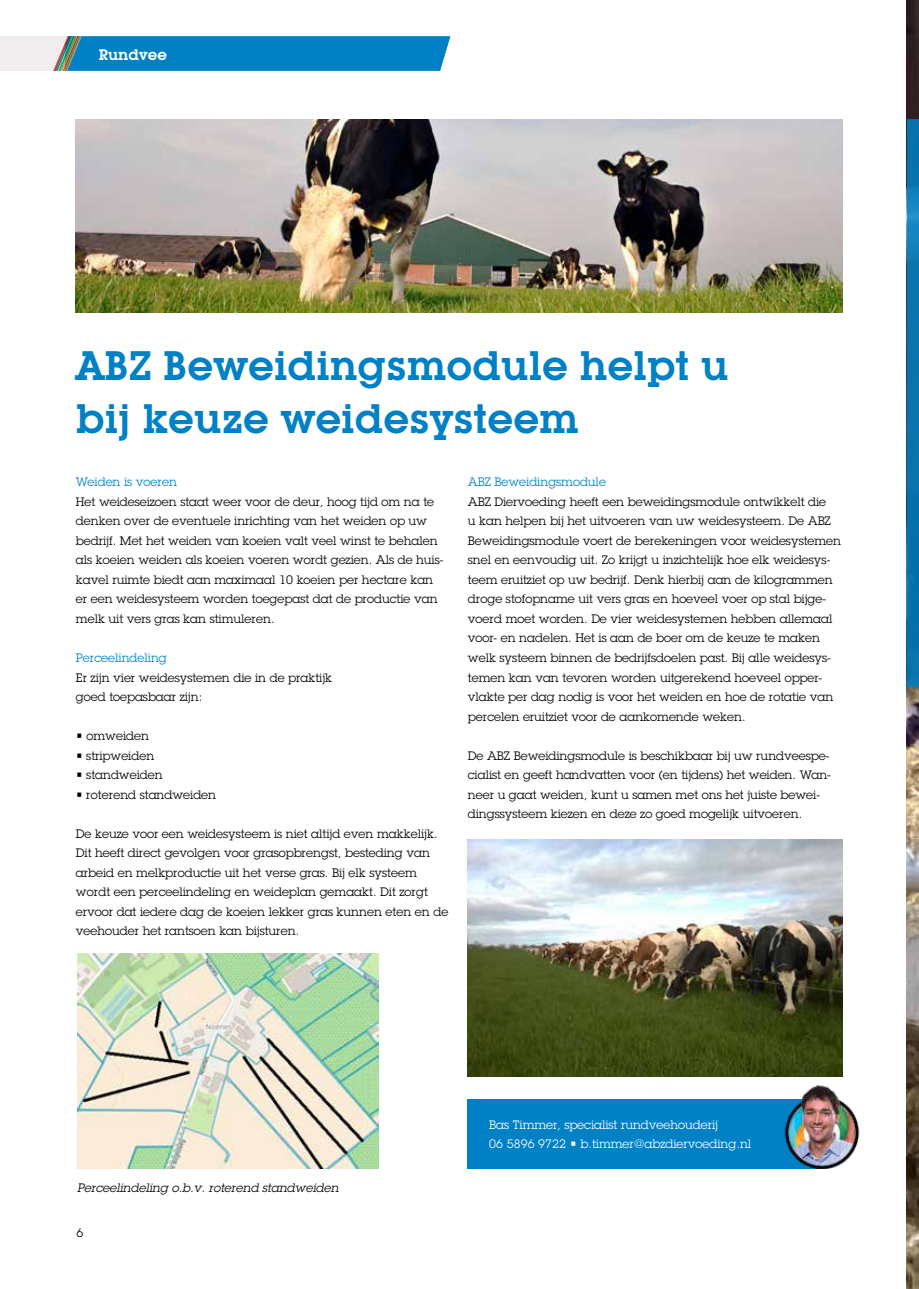
<style>
.page{position:relative;width:919px;height:1289px;background:#fff}
.page>*{position:absolute;margin:0;border:0;box-sizing:border-box;transform-origin:0 0}
.t1{font:600 40.5px/52.5px "Lubalin Graph IT Cby BT";color:#0081c6}
.t2{font:600 15px "Lubalin Graph IT Cby BT";color:#fff}
.t3{font:12px/19.5px "Lubalin Graph";color:#000}
.t4{font:12px/19.5px "Lubalin Graph";color:#fff}
.t5{font:12px "Lubalin Graph";color:#0081c6}
.t6{font:italic 12px "Lubalin Graph";color:#000}
</style>
<div class="page">
<img style="left:76px;top:119px;width:766px;height:194px">
<div style="left:467px;top:1099px;width:356px;height:69px;background:#0081c6"></div>
<img style="left:784px;top:1085px;width:76px;height:83px">
<img style="left:77px;top:953px;width:301px;height:215px">
<svg style="left:0;top:36px;width:450px;height:35px;background:#2891c9"></svg>
<img style="left:468px;top:839px;width:374px;height:237px">
<img style="left:906px;top:0;width:12px;height:1288px">
<svg style="left:906px;top:119px;width:12px;height:568px;background:#0c71a9"></svg>
<p class="t2" style="left:99px;top:49px;width:70px">Rundvee</p>
<h1 class="t1" style="left:76px;top:343px;width:654px">ABZ Beweidingsmodule helpt u bij keuze weidesysteem</h1>
<p class="t5" style="left:76px;top:477px;width:103px">Weiden is voeren</p>
<p class="t3" style="left:76px;top:493px;width:369px">Het weideseizoen staat weer voor de deur, hoog tijd om na te denken over de eventuele inrichting van het weiden op uw bedrijf. Met het weiden van koeien valt veel winst te behalen als koeien weiden als koeien voeren wordt gezien. Als de huis&shy;kavel ruimte biedt aan maximaal 10 koeien per hectare kan er een weidesysteem worden toegepast dat de productie van melk uit vers gras kan stimuleren.</p>
<p class="t5" style="left:76px;top:652px;width:92px">Perceelindeling</p>
<p class="t3" style="left:76px;top:668px;width:258px">Er zijn vier weidesystemen die in de praktijk goed toepasbaar zijn:</p>
<p class="t3" style="left:76px;top:727px;width:74px">• omweiden</p>
<p class="t3" style="left:76px;top:746px;width:80px">• stripweiden</p>
<p class="t3" style="left:76px;top:766px;width:88px">• standweiden</p>
<p class="t3" style="left:76px;top:785px;width:142px">• roterend standweiden</p>
<p class="t3" style="left:76px;top:824px;width:374px">De keuze voor een weidesysteem is niet altijd even makkelijk.<br>Dit heeft direct gevolgen voor grasopbrengst, besteding van arbeid en melkproductie uit het verse gras. Bij elk systeem wordt een perceelindeling en weideplan gemaakt. Dit zorgt ervoor dat iedere dag de koeien lekker gras kunnen eten en de veehouder het rantsoen kan bijsturen.</p>
<p class="t5" style="left:468px;top:477px;width:139px">ABZ Beweidingsmodule</p>
<p class="t3" style="left:468px;top:493px;width:375px">ABZ Diervoeding heeft een beweidingsmodule ontwikkelt die<br>u kan helpen bij het uitvoeren van uw weidesysteem. De ABZ Beweidingsmodule voert de berekeningen voor weidesystemen snel en eenvoudig uit. Zo krijgt u inzichtelijk hoe elk weidesys&shy;teem eruitziet op uw bedrijf. Denk hierbij aan de kilogrammen droge stofopname uit vers gras en hoeveel voer op stal bijge&shy;voerd moet worden. De vier weidesystemen hebben allemaal voor- en nadelen. Het is aan de boer om de keuze te maken welk systeem binnen de bedrijfsdoelen past. Bij alle weidesys&shy;temen kan van tevoren worden uitgerekend hoeveel opper&shy;vlakte per dag nodig is voor het weiden en hoe de rotatie van percelen eruitziet voor de aankomende weken.</p>
<p class="t3" style="left:468px;top:746px;width:364px">De ABZ Beweidingsmodule is beschikbaar bij uw rundveespe&shy;cialist en geeft handvatten voor (en tijdens) het weiden. Wan&shy;neer u gaat weiden, kunt u samen met ons het juiste bewei&shy;dingssysteem kiezen en deze zo goed mogelijk uitvoeren.</p>
<p class="t6" style="left:77px;top:1183px;width:263px">Perceelindeling o.b.v. roterend standweiden</p>
<p class="t3" style="left:77px;top:1223px;width:8px">6</p>
<p class="t4" style="left:489px;top:1115px;width:263px">Bas Timmer, specialist rundveehouderij<br>06 5896 9722 • b.timmer@abzdiervoeding.nl</p>
</div>
